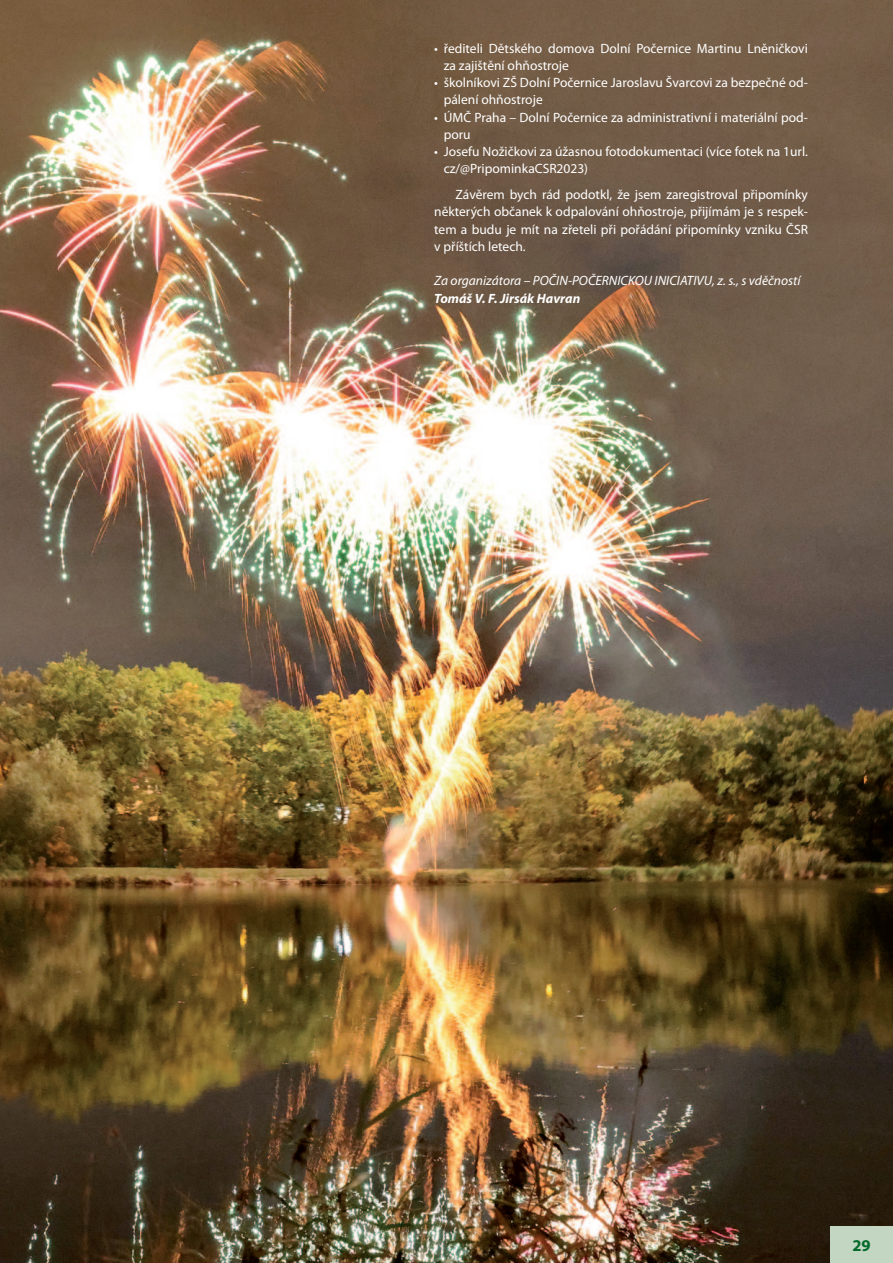
<style>
.page{position:relative;width:893px;height:1263px;background:#fff}
.page>*{position:absolute;margin:0;border:0;box-sizing:border-box;transform-origin:0 0}
.t1{font:700 16.5px "Myriad Pro";color:#036929}
.t2{font:13.5px/17.2px "Myriad Pro";color:#fff}
.t3{font:italic 13.5px "Myriad Pro";color:#fff}
.t4{font:italic 700 13.5px "Myriad Pro";color:#fff}
</style>
<div class="page">
<img style="left:0;top:0;width:893px;height:1263px">
<div style="left:830px;top:1226px;width:63px;height:37px;background:#c2d6c2"></div>
<p class="t2" style="left:444px;top:39px;width:366px;text-indent:-10px">• řediteli Dětského domova Dolní Počernice Martinu Lněničkovi za zajištění ohňostroje</p>
<p class="t2" style="left:444px;top:74px;width:366px;text-indent:-10px">• školníkovi ZŠ Dolní Počernice Jaroslavu Švarcovi za bezpečné od&shy;pálení ohňostroje</p>
<p class="t2" style="left:444px;top:108px;width:366px;text-indent:-10px">• ÚMČ Praha – Dolní Počernice za administrativní i materiální pod&shy;poru</p>
<p class="t2" style="left:444px;top:143px;width:366px;text-indent:-10px">• Josefu Nožičkovi za úžasnou fotodokumentaci (více fotek na 1url. cz/@PripominkaCSR2023)</p>
<p class="t2" style="left:434px;top:186px;width:375px;text-align:justify;text-indent:21px">Závěrem bych rád podotkl, že jsem zaregistroval připomínky některých občanek k odpalování ohňostroje, přijímám je s respek&shy;tem a budu je mít na zřeteli při pořádání připomínky vzniku ČSR v příštích letech.</p>
<p class="t3" style="left:434px;top:273px;width:368px">Za organizátora – POČIN-POČERNICKOU INICIATIVU, z. s., s vděčností</p>
<p class="t4" style="left:434px;top:289px;width:148px">Tomáš V. F. Jirsák Havran</p>
<p class="t1" style="left:852px;top:1234px;width:20px">29</p>
</div>
